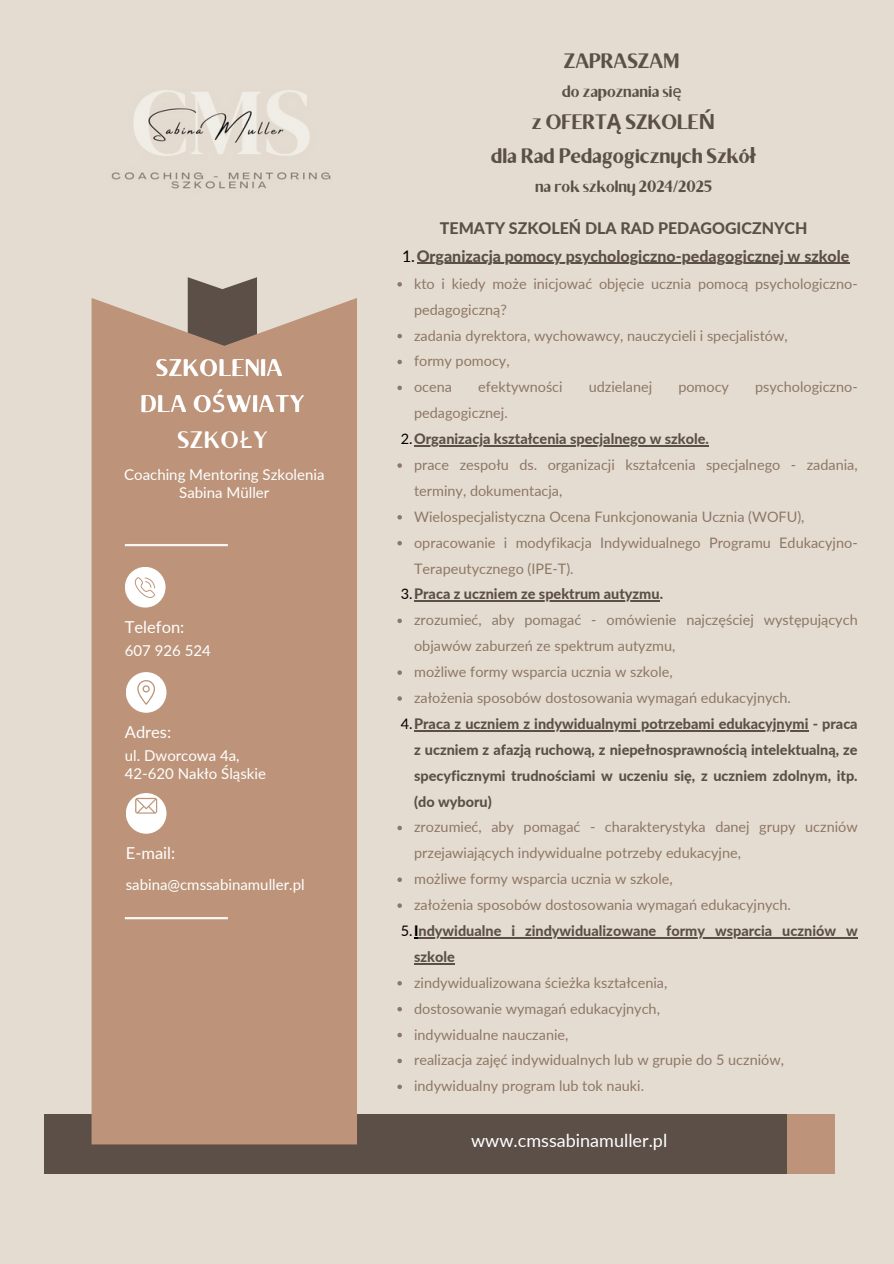
<style>
.page{position:relative;width:894px;height:1264px;background:#fff}
.page>*{position:absolute;margin:0;border:0;box-sizing:border-box;transform-origin:0 0}
.t1{font:24px/36px "Brixton Sans TC";letter-spacing:.045em;color:#fff;text-align:center}
.t2{font:700 21px/33.8px "Brixton Sans TC";color:#5b4f47;text-align:center}
.t3{font:18px "Lato";color:#fff}
.t4{font:16.5px "Brixton Sans TC";color:#5b4f47}
.t5{font:16.5px "Lato";color:#fff}
.t6{font:800 15.9px "Lato";color:#5b4f47}
.t7{font:15px "Lato";color:#fff}
.t8{font:14.4px/25.8px "Lato";color:#8e7765}
.t9{font:800 14.4px/25.8px "Lato";color:#5b4f47;text-align:justify}
.s1{font-family:"Noto Sans"}
.s2{font-weight:400;color:#000}
.s3{color:#000}
</style>
<div class="page">
<div style="left:0;top:0;width:893px;height:1263px;background:#e4dcd1"></div>
<svg style="left:188px;top:277px;width:69px;height:21px"></svg>
<div style="left:146px;top:1114px;width:688px;height:60px;background:#bd9479"></div>
<div style="left:44px;top:1114px;width:743px;height:60px;background:#5b4f47"></div>
<div style="left:91px;top:298px;width:266px;height:846px;background:#bd9479"></div>
<hr style="left:125px;top:544px;width:103px;height:2px;background:#f8f7f4">
<hr style="left:125px;top:917px;width:103px;height:2px;background:#f8f7f4">
<div style="left:125px;top:567px;width:40px;height:40px;background:#fff;border-radius:50%"></div>
<svg style="left:135px;top:577px;width:21px;height:21px"></svg>
<div style="left:126px;top:672px;width:40px;height:40px;background:#fff;border-radius:50%"></div>
<svg style="left:137px;top:680px;width:18px;height:24px"></svg>
<div style="left:126px;top:793px;width:40px;height:40px;background:#fff;border-radius:50%"></div>
<svg style="left:135px;top:797px;width:22px;height:16px"></svg>
<img style="left:111px;top:90px;width:220px;height:99px">
<hr style="left:416px;top:263px;width:433px;height:1px;background:#5b4f47">
<svg style="left:397px;top:282px;width:5px;height:4px"></svg>
<svg style="left:397px;top:334px;width:5px;height:4px"></svg>
<svg style="left:397px;top:360px;width:5px;height:4px"></svg>
<svg style="left:397px;top:385px;width:5px;height:5px"></svg>
<hr style="left:414px;top:445px;width:294px;height:1px;background:#5b4f47">
<svg style="left:397px;top:463px;width:5px;height:5px"></svg>
<svg style="left:397px;top:515px;width:5px;height:4px"></svg>
<svg style="left:397px;top:541px;width:5px;height:4px"></svg>
<hr style="left:414px;top:600px;width:245px;height:1px;background:#5b4f47">
<svg style="left:397px;top:618px;width:5px;height:5px"></svg>
<svg style="left:397px;top:670px;width:5px;height:5px"></svg>
<svg style="left:397px;top:696px;width:5px;height:4px"></svg>
<hr style="left:414px;top:730px;width:394px;height:1px;background:#5b4f47">
<svg style="left:397px;top:825px;width:5px;height:5px"></svg>
<svg style="left:397px;top:877px;width:5px;height:5px"></svg>
<svg style="left:397px;top:903px;width:5px;height:4px"></svg>
<hr style="left:418px;top:937px;width:439px;height:1px;background:#5b4f47">
<hr style="left:414px;top:963px;width:40px;height:1px;background:#5b4f47">
<svg style="left:397px;top:981px;width:5px;height:4px"></svg>
<svg style="left:397px;top:1007px;width:5px;height:4px"></svg>
<svg style="left:397px;top:1032px;width:5px;height:5px"></svg>
<svg style="left:397px;top:1058px;width:5px;height:5px"></svg>
<svg style="left:397px;top:1084px;width:5px;height:5px"></svg>
<h3 class="t1" style="left:141px;top:352px;width:165px">SZKOLENIA<br>DLA O<span class="s1">Ś</span>WIATY<br>SZKO<span class="s1">Ł</span>Y</h3>
<h4 class="t7" style="left:124px;top:465px;width:202px">Coaching Mentoring Szkolenia</h4>
<p class="t7" style="left:179px;top:483px;width:91px">Sabina Müller</p>
<p class="t5" style="left:125px;top:616px;width:61px">Telefon:</p>
<p class="t7" style="left:125px;top:641px;width:87px">607 926 524</p>
<p class="t5" style="left:125px;top:722px;width:48px">Adres:</p>
<p class="t7" style="left:125px;top:746px;width:116px">ul. Dworcowa 4a,</p>
<p class="t7" style="left:125px;top:764px;width:143px">42-620 Nakło Śląskie</p>
<p class="t5" style="left:126px;top:842px;width:51px">E-mail:</p>
<p class="t7" style="left:126px;top:874px;width:180px">sabina@cmssabinamuller.pl</p>
<h2 class="t2" style="left:563px;top:46px;width:117px">ZAPRASZAM</h2>
<h2 class="t4" style="left:562px;top:86px;width:121px">do zapoznania si<span class="s1">ę</span></h2>
<h2 class="t2" style="left:491px;top:107px;width:266px">z OFERT<span class="s1">Ą</span> SZKOLE<span class="s1">Ń<br></span>dla Rad Pedagogicznych Szkó<span class="s1">ł</span></h2>
<h2 class="t4" style="left:535px;top:180px;width:179px">na rok szkolny 2024/2025</h2>
<p class="t6" style="left:440px;top:218px;width:369px">TEMATY SZKOLEŃ DLA RAD PEDAGOGICZNYCH</p>
<p class="t6" style="left:402px;top:246px;width:448px"><span class="s2">1.</span>Organizacja pomocy psychologiczno-pedagogicznej w szkole</p>
<p class="t8" style="left:414px;top:270px;width:445px">kto i kiedy może inicjować objęcie ucznia pomocą psychologiczno&shy;pedagogiczną?</p>
<p class="t8" style="left:414px;top:322px;width:375px">zadania dyrektora, wychowawcy, nauczycieli i specjalistów,</p>
<p class="t8" style="left:414px;top:348px;width:97px">formy pomocy,</p>
<p class="t8" style="left:414px;top:374px;width:39px">ocena</p>
<p class="t8" style="left:478px;top:374px;width:86px">efektywności</p>
<p class="t8" style="left:588px;top:374px;width:65px">udzielanej</p>
<p class="t8" style="left:678px;top:374px;width:52px">pomocy</p>
<p class="t8" style="left:755px;top:374px;width:104px">psychologiczno-</p>
<p class="t8" style="left:414px;top:400px;width:95px">pedagogicznej.</p>
<p class="t9" style="left:401px;top:425px;width:309px"><span class="s2">2.</span>Organizacja kształcenia specjalnego w szkole.</p>
<p class="t8" style="left:414px;top:451px;width:445px">prace zespołu ds. organizacji kształcenia specjalnego - zadania, terminy, dokumentacja,</p>
<p class="t8" style="left:414px;top:503px;width:392px">Wielospecjalistyczna Ocena Funkcjonowania Ucznia (WOFU),</p>
<p class="t8" style="left:414px;top:529px;width:445px">opracowanie i modyfikacja Indywidualnego Programu Edukacyjno-<br>Terapeutycznego (IPE-T).</p>
<p class="t9" style="left:401px;top:581px;width:264px"><span class="s2">3.</span>Praca z uczniem ze spektrum autyzmu.</p>
<p class="t8" style="left:414px;top:607px;width:445px">zrozumieć, aby pomagać - omówienie najczęściej występujących objawów zaburzeń ze spektrum autyzmu,</p>
<p class="t8" style="left:414px;top:658px;width:260px">możliwe formy wsparcia ucznia w szkole,</p>
<p class="t8" style="left:414px;top:684px;width:378px">założenia sposobów dostosowania wymagań edukacyjnych.</p>
<h1 class="t9" style="left:414px;top:710px;width:445px;text-indent:-13px"><span class="s2">4.</span>Praca z uczniem z indywidualnymi potrzebami edukacyjnymi - praca z uczniem z afazją ruchową, z niepełnosprawnością intelektualną, ze specyficznymi trudnościami w uczeniu się, z uczniem zdolnym, itp. (do wyboru)</h1>
<p class="t8" style="left:414px;top:814px;width:445px">zrozumieć, aby pomagać - charakterystyka danej grupy uczniów przejawiających indywidualne potrzeby edukacyjne,</p>
<p class="t8" style="left:414px;top:865px;width:260px">możliwe formy wsparcia ucznia w szkole,</p>
<p class="t8" style="left:414px;top:891px;width:378px">założenia sposobów dostosowania wymagań edukacyjnych.</p>
<h3 class="t9" style="left:401px;top:917px;width:458px"><span class="s2">5.</span><span class="s3">I</span>ndywidualne i zindywidualizowane formy wsparcia uczniów w</h3>
<p class="t9" style="left:414px;top:943px;width:42px">szkole</p>
<p class="t8" style="left:414px;top:969px;width:254px">zindywidualizowana ścieżka kształcenia,</p>
<h3 class="t8" style="left:414px;top:995px;width:247px">dostosowanie wymagań edukacyjnych,</h3>
<p class="t8" style="left:414px;top:1021px;width:156px">indywidualne nauczanie,</p>
<p class="t8" style="left:414px;top:1046px;width:371px">realizacja zajęć indywidualnych lub w grupie do 5 uczniów,</p>
<p class="t8" style="left:414px;top:1072px;width:231px">indywidualny program lub tok nauki.</p>
<p class="t3" style="left:471px;top:1129px;width:197px">www.cmssabinamuller.pl</p>
</div>
